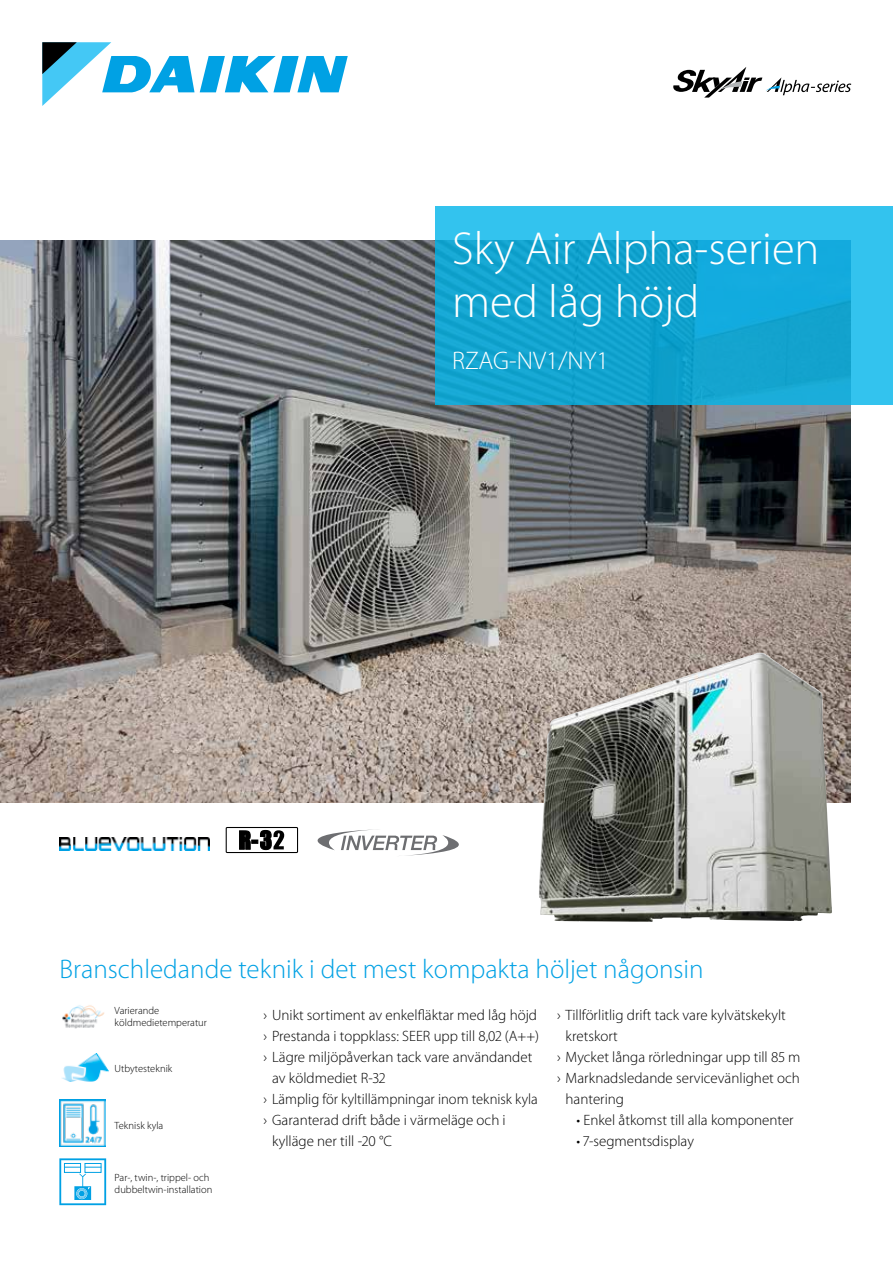
<style>
.page{position:relative;width:893px;height:1263px;background:#fff}
.page>*{position:absolute;margin:0;border:0;box-sizing:border-box;transform-origin:0 0}
.t1{font:300 46.5px/52.5px "Myriad Pro";color:#fff}
.t2{font:300 27px "Myriad Pro";color:#00a1e4}
.t3{font:300 25.5px "Myriad Pro";color:#fff}
.t4{font:300 15px "Myriad Pro";color:#000}
.t5{font:300 10.5px/12px "Myriad Pro";color:#000}
</style>
<div class="page">
<img style="left:0;top:241px;width:850px;height:561px">
<svg style="left:435px;top:207px;width:458px;height:198px;background:#1aacd8"></svg>
<svg style="left:673px;top:67px;width:178px;height:31px"></svg>
<svg style="left:42px;top:42px;width:306px;height:64px"></svg>
<svg style="left:318px;top:829px;width:141px;height:27px"></svg>
<div style="left:226px;top:827px;width:72px;height:26px;border:1px solid #000"></div>
<svg style="left:239px;top:830px;width:45px;height:20px"></svg>
<img style="left:59px;top:838px;width:150px;height:13px">
<img style="left:59px;top:1099px;width:47px;height:47px">
<svg style="left:59px;top:1158px;width:47px;height:47px"></svg>
<img style="left:62px;top:1053px;width:46px;height:28px">
<img style="left:62px;top:1005px;width:42px;height:24px">
<img style="left:539px;top:653px;width:296px;height:269px">
<h1 class="t1" style="left:452px;top:223px;width:369px">Sky Air Alpha-serien med låg höjd</h1>
<h3 class="t3" style="left:452px;top:346px;width:158px">RZAG-NV1/NY1</h3>
<h2 class="t2" style="left:60px;top:954px;width:646px">Branschledande teknik i det mest kompakta höljet någonsin</h2>
<p class="t5" style="left:115px;top:1005px;width:94px">Varierande köldmedietemperatur</p>
<p class="t5" style="left:115px;top:1062px;width:59px">Utbytesteknik</p>
<p class="t5" style="left:115px;top:1120px;width:50px">Teknisk kyla</p>
<p class="t5" style="left:115px;top:1171px;width:99px">Par-, twin-, trippel- och dubbeltwin-installation</p>
<p class="t4" style="left:264px;top:1007px;width:275px">› Unikt sortiment av enkelfläktar med låg höjd</p>
<p class="t4" style="left:264px;top:1028px;width:277px">› Prestanda i toppklass: SEER upp till 8,02 (A++)</p>
<p class="t4" style="left:264px;top:1049px;width:270px">› Lägre miljöpåverkan tack vare användandet</p>
<p class="t4" style="left:272px;top:1070px;width:115px">av köldmediet R-32</p>
<p class="t4" style="left:264px;top:1091px;width:276px">› Lämplig för kyltillämpningar inom teknisk kyla</p>
<p class="t4" style="left:264px;top:1112px;width:244px">› Garanterad drift både i värmeläge och i</p>
<p class="t4" style="left:272px;top:1133px;width:121px">kylläge ner till -20 °C</p>
<p class="t4" style="left:557px;top:1007px;width:230px">› Tillförlitlig drift tack vare kylvätskekylt</p>
<p class="t4" style="left:566px;top:1028px;width:54px">kretskort</p>
<p class="t4" style="left:557px;top:1049px;width:245px">› Mycket långa rörledningar upp till 85 m</p>
<p class="t4" style="left:557px;top:1070px;width:244px">› Marknadsledande servicevänlighet och</p>
<p class="t4" style="left:566px;top:1091px;width:60px">hantering</p>
<p class="t4" style="left:576px;top:1112px;width:219px">• Enkel åtkomst till alla komponenter</p>
<p class="t4" style="left:576px;top:1133px;width:119px">• 7-segmentsdisplay</p>
</div>
